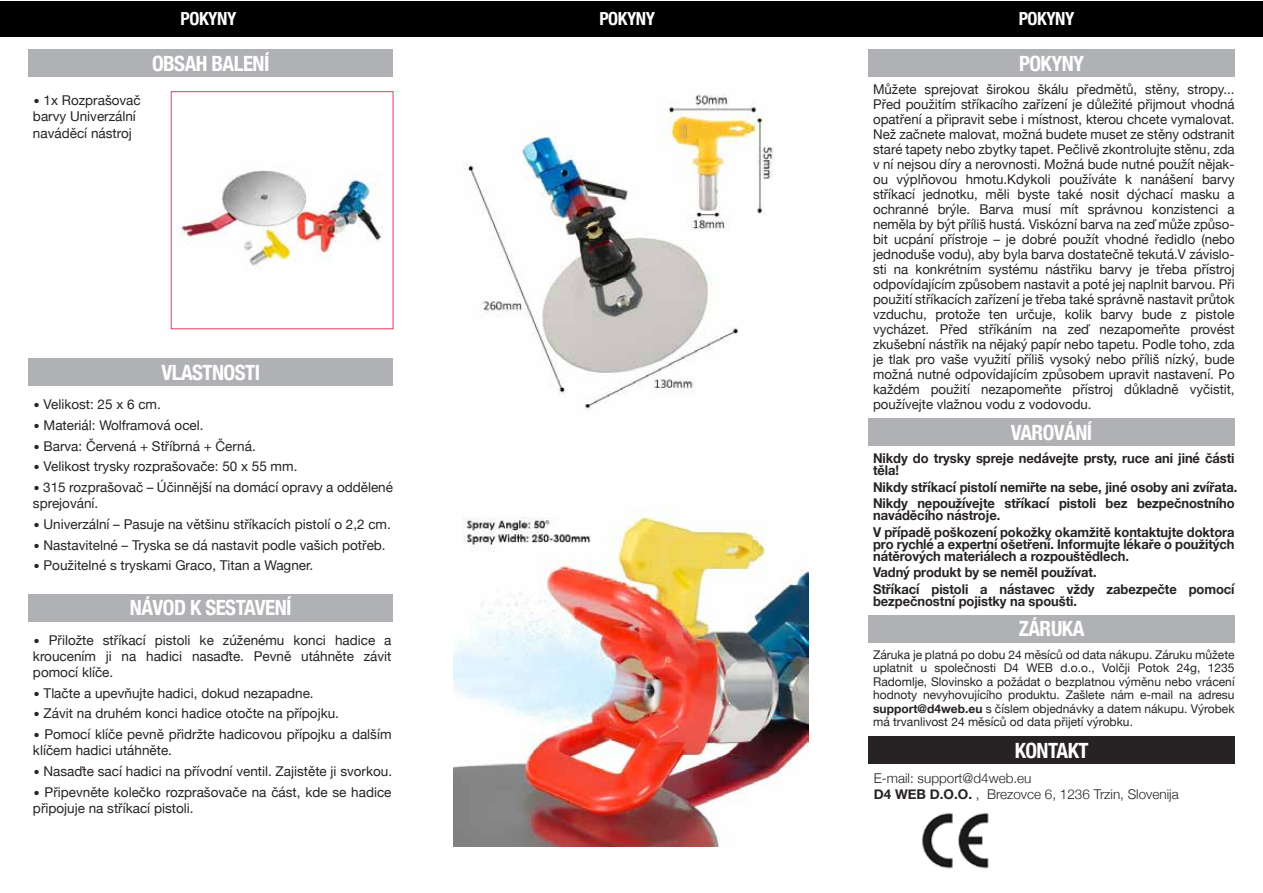
<style>
.page{position:relative;width:1263px;height:893px;background:#fff}
.page>*{position:absolute;margin:0;border:0;box-sizing:border-box;transform-origin:0 0}
.t1{font:700 condensed 21px "Helvetica Neue";letter-spacing:-.025em;color:#fff}
.t2{font:700 condensed 18px "Helvetica Neue";letter-spacing:-.025em;color:#fff}
.t3{font:13.5px/15px "Helvetica Neue";color:#272223}
.t4{font:700 13.5px/16.5px "Helvetica Neue";letter-spacing:-.005em;color:#272223;scale:.96 1}
.t5{font:300 13.5px/16.5px "Helvetica Neue";color:#272223}
.t6{font:12px/13.5px "Helvetica Neue";color:#272223;text-align:justify}
.s1{font-size:19.5px}
.s2{font-weight:700}
</style>
<div class="page">
<div style="left:171px;top:91px;width:222px;height:238px;border:1px solid #f13b5b"></div>
<div style="left:0;top:1px;width:1262px;height:36px;background:#000"></div>
<img style="left:454px;top:509px;width:354px;height:337px">
<img style="left:464px;top:93px;width:310px;height:318px">
<img style="left:176px;top:170px;width:206px;height:96px">
<img style="left:921px;top:812px;width:68px;height:57px">
<div style="left:868px;top:737px;width:366px;height:27px;background:#272223"></div>
<div style="left:868px;top:615px;width:366px;height:27px;background:#afb1b4"></div>
<div style="left:28px;top:50px;width:365px;height:27px;background:#afb1b4"></div>
<div style="left:28px;top:359px;width:365px;height:27px;background:#afb1b4"></div>
<div style="left:28px;top:594px;width:365px;height:27px;background:#afb1b4"></div>
<div style="left:868px;top:50px;width:366px;height:27px;background:#afb1b4"></div>
<div style="left:868px;top:419px;width:366px;height:27px;background:#afb1b4"></div>
<h2 class="t2" style="left:181px;top:4px;width:57px">POKYNY</h2>
<h2 class="t2" style="left:599px;top:4px;width:57px">POKYNY</h2>
<h2 class="t2" style="left:1019px;top:4px;width:57px">POKYNY</h2>
<p class="t3" style="left:33px;top:93px;width:109px;line-height:16.2px"><span class="s1">•</span> 1x Rozprašovač barvy Univerzální naváděcí nástroj</p>
<h1 class="t1" style="left:152px;top:46px;width:119px">OBSAH BALENÍ</h1>
<h1 class="t1" style="left:161px;top:355px;width:100px">VLASTNOSTI</h1>
<p class="t3" style="left:33px;top:398px;width:129px"><span class="s1">•</span> Velikost: 25 x 6 cm.</p>
<p class="t3" style="left:33px;top:418px;width:172px"><span class="s1">•</span> Materiál: Wolframová ocel.</p>
<p class="t3" style="left:33px;top:439px;width:224px"><span class="s1">•</span> Barva: Červená + Stříbrná + Černá.</p>
<p class="t3" style="left:33px;top:460px;width:266px"><span class="s1">•</span> Velikost trysky rozprašovače: 50 x 55 mm.</p>
<p class="t3" style="left:33px;top:480px;width:362px;line-height:16.2px"><span class="s1">•</span> 315 rozprašovač – Účinnější na domácí opravy a oddělené sprejování.</p>
<p class="t3" style="left:33px;top:517px;width:359px"><span class="s1">•</span> Univerzální – Pasuje na většinu stříkacích pistolí o 2,2 cm.</p>
<p class="t3" style="left:33px;top:538px;width:354px"><span class="s1">•</span> Nastavitelné – Tryska se dá nastavit podle vašich potřeb.</p>
<p class="t3" style="left:33px;top:559px;width:282px"><span class="s1">•</span> Použitelné s tryskami Graco, Titan a Wagner.</p>
<h1 class="t1" style="left:130px;top:590px;width:163px">NÁVOD K SESTAVENÍ</h1>
<p class="t3" style="left:33px;top:632px;width:360px;line-height:16.2px;text-align:justify"><span class="s1">•</span> Přiložte stříkací pistoli ke zúženému konci hadice a kroucením ji na hadici nasaďte. Pevně utáhněte závit pomocí klíče.</p>
<p class="t3" style="left:33px;top:686px;width:282px"><span class="s1">•</span> Tlačte a upevňujte hadici, dokud nezapadne.</p>
<p class="t3" style="left:33px;top:707px;width:307px"><span class="s1">•</span> Závit na druhém konci hadice otočte na přípojku.</p>
<p class="t3" style="left:33px;top:727px;width:360px;line-height:16.2px"><span class="s1">•</span> Pomocí klíče pevně přidržte hadicovou přípojku a dalším klíčem hadici utáhněte.</p>
<p class="t3" style="left:33px;top:764px;width:361px"><span class="s1">•</span> Nasaďte sací hadici na přívodní ventil. Zajistěte ji svorkou.</p>
<p class="t3" style="left:33px;top:785px;width:360px;line-height:16.2px"><span class="s1">•</span> Připevněte kolečko rozprašovače na část, kde se hadice připojuje na stříkací pistoli.</p>
<h1 class="t1" style="left:1019px;top:46px;width:67px">POKYNY</h1>
<p class="t3" style="left:873px;top:83px;width:363px;text-align:justify">Můžete sprejovat širokou škálu předmětů, stěny, stropy...<br>Před použitím stříkacího zařízení je důležité přijmout vhodná opatření a připravit sebe i místnost, kterou chcete vymalovat.<br>Než začnete malovat, možná budete muset ze stěny odstranit staré tapety nebo zbytky tapet. Pečlivě zkontrolujte stěnu, zda v ní nejsou díry a nerovnosti. Možná bude nutné použít nějak&shy;ou výplňovou hmotu. Kdykoli používáte k nanášení barvy stříkací jednotku, měli byste také nosit dýchací masku a ochranné brýle. Barva musí mít správnou konzistenci a neměla by být příliš hustá. Viskózní barva na zeď může způso&shy;bit ucpání přístroje – je dobré použít vhodné ředidlo (nebo jednoduše vodu), aby byla barva dostatečně tekutá. V závislo&shy;sti na konkrétním systému nástřiku barvy je třeba přístroj odpovídajícím způsobem nastavit a poté jej naplnit barvou. Při použití stříkacích zařízení je třeba také správně nastavit průtok vzduchu, protože ten určuje, kolik barvy bude z pistole vycházet. Před stříkáním na zeď nezapomeňte provést zkušební nástřik na nějaký papír nebo tapetu. Podle toho, zda je tlak pro vaše využití příliš vysoký nebo příliš nízký, bude možná nutné odpovídajícím způsobem upravit nastavení. Po každém použití nezapomeňte přístroj důkladně vyčistit, používejte vlažnou vodu z vodovodu.</p>
<h1 class="t1" style="left:1011px;top:415px;width:83px">VAROVÁNÍ</h1>
<p class="t4" style="left:873px;top:453px;width:378px;line-height:12px">Nikdy do trysky spreje nedávejte prsty, ruce ani jiné části těla!</p>
<p class="t4" style="left:873px;top:479px;width:381px">Nikdy stříkací pistolí nemiřte na sebe, jiné osoby ani zvířata.<br>Nikdy nepoužívejte stříkací pistoli bez bezpečnostního</p>
<p class="t4" style="left:873px;top:508px;width:378px">naváděcího nástroje.<br>V případě poškození pokožky okamžitě kontaktujte doktora</p>
<p class="t4" style="left:873px;top:538px;width:378px;line-height:12px">pro rychlé a expertní ošetření. Informujte lékaře o použitých nátěrových materiálech a rozpouštědlech.</p>
<p class="t4" style="left:873px;top:565px;width:378px">Vadný produkt by se neměl používat.<br>Stříkací pistoli a nástavec vždy zabezpečte pomocí</p>
<p class="t4" style="left:873px;top:593px;width:214px">bezpečnostní pojistky na spoušti.</p>
<h1 class="t1" style="left:1019px;top:611px;width:67px">ZÁRUKA</h1>
<p class="t6" style="left:873px;top:648px;width:363px">Záruka je platná po dobu 24 měsíců od data nákupu. Záruku můžete uplatnit u společnosti D4 WEB d.o.o., Volčji Potok 24g, 1235<br>Radomlje, Slovinsko a požádat o bezplatnou výměnu nebo vrácení hodnoty nevyhovujícího produktu. Zašlete nám e-mail na adresu <span class="s2">support@d4web.eu</span> s číslem objednávky a datem nákupu. Výrobek má trvanlivost 24 měsíců od data přijetí výrobku.</p>
<h1 class="t1" style="left:1015px;top:733px;width:75px">KONTAKT</h1>
<p class="t5" style="left:874px;top:769px;width:306px">E-mail: support@d4web.eu<br><span class="s2">D4 WEB D.O.O.</span> , Brezovce 6, 1236 Trzin, Slovenija</p>
</div>
